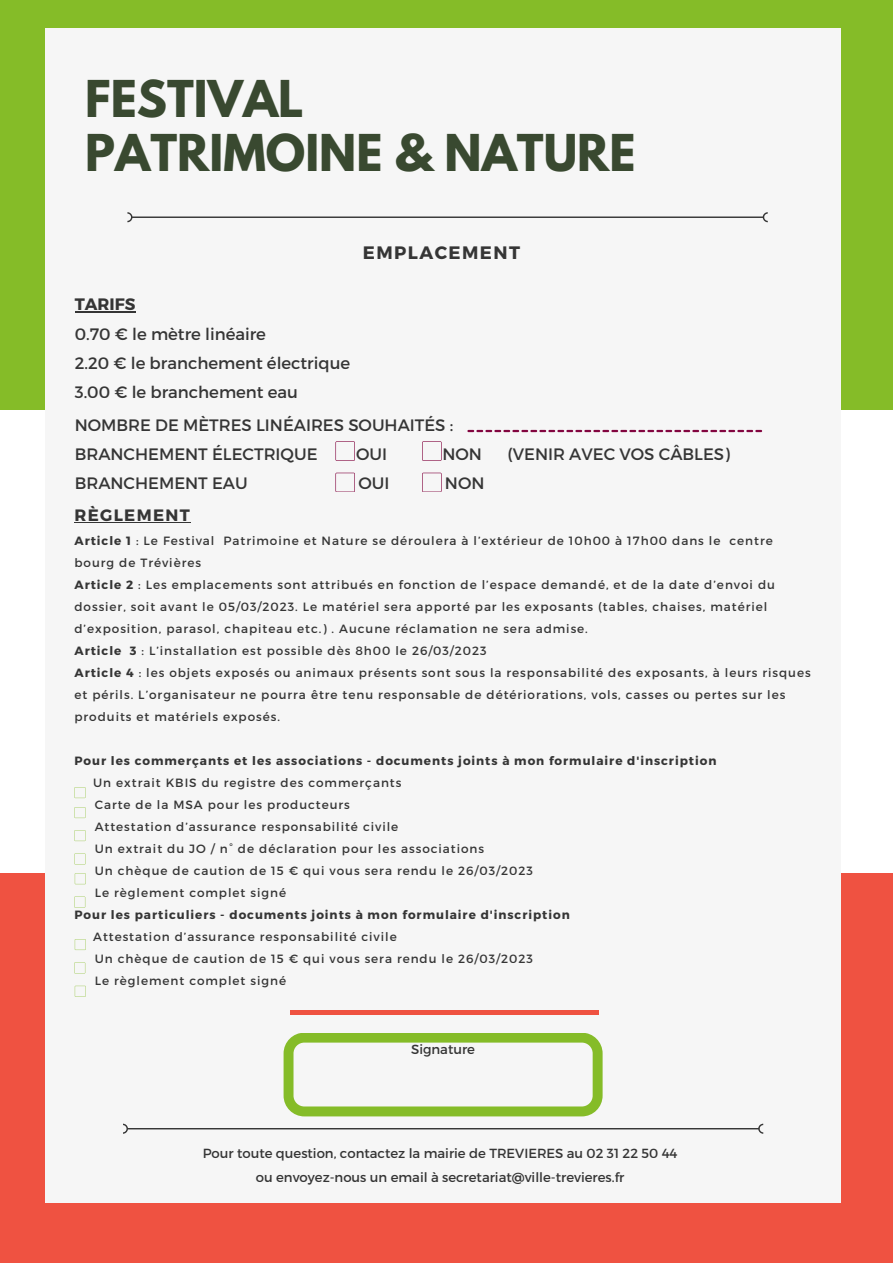
<style>
.page{position:relative;width:893px;height:1264px;background:#fff}
.page>*{position:absolute;margin:0;border:0;box-sizing:border-box;transform-origin:0 0}
.t1{font:700 45px/54px "League Spartan";color:#394930}
.t2{font:700 18px "Montserrat";letter-spacing:.08em;color:#353535}
.t3{font:16.5px/29.2px "Montserrat";color:#353535}
.t4{font:700 16.5px "Montserrat";letter-spacing:.08em;color:#353535}
.t5{font:13.2px/23.5px "Montserrat";color:#353535;text-align:center}
.t6{font:12px/22px "Montserrat";letter-spacing:.08em;color:#353535}
.t7{font:700 12px "Montserrat";letter-spacing:.08em;color:#353535}
.s1{font-weight:700}
</style>
<div class="page">
<div style="left:0;top:0;width:892px;height:1262px;background:#85bc28"></div>
<div style="left:0;top:798px;width:892px;height:464px;background:#ef5241"></div>
<div style="left:0;top:410px;width:892px;height:462px;background:#fff"></div>
<div style="left:46px;top:28px;width:793px;height:1174px;background:#f6f6f6"></div>
<svg style="left:127px;top:212px;width:640px;height:10px"></svg>
<hr style="left:290px;top:1010px;width:308px;height:4px;background:#ef5241">
<svg style="left:123px;top:1123px;width:640px;height:10px"></svg>
<svg style="left:467px;top:430px;width:295px;height:2px"></svg>
<svg style="left:422px;top:441px;width:19px;height:20px"></svg>
<svg style="left:335px;top:441px;width:20px;height:20px"></svg>
<svg style="left:335px;top:472px;width:20px;height:20px"></svg>
<svg style="left:422px;top:472px;width:19px;height:20px"></svg>
<hr style="left:74px;top:522px;width:117px;height:1px;background:#353535">
<svg style="left:74px;top:807px;width:11px;height:11px"></svg>
<svg style="left:74px;top:830px;width:11px;height:11px"></svg>
<svg style="left:74px;top:962px;width:11px;height:11px"></svg>
<svg style="left:74px;top:853px;width:11px;height:11px"></svg>
<svg style="left:74px;top:787px;width:11px;height:11px"></svg>
<svg style="left:75px;top:873px;width:11px;height:11px"></svg>
<svg style="left:75px;top:939px;width:11px;height:11px"></svg>
<svg style="left:283px;top:1033px;width:319px;height:83px"></svg>
<hr style="left:75px;top:311px;width:60px;height:1px;background:#353535">
<svg style="left:74px;top:896px;width:11px;height:11px"></svg>
<svg style="left:75px;top:985px;width:11px;height:11px"></svg>
<h1 class="t1" style="left:85px;top:77px;width:551px">FESTIVAL<br>PATRIMOINE &amp; NATURE</h1>
<h2 class="t2" style="left:363px;top:241px;width:159px">EMPLACEMENT</h2>
<h3 class="t4" style="left:75px;top:294px;width:62px">TARIFS</h3>
<h3 class="t3" style="left:75px;top:318px;width:277px">0.70 € le mètre linéaire<br>2.20 € le branchement électrique<br>3.00 € le branchement eau</h3>
<h3 class="t3" style="left:75px;top:409px;width:380px">NOMBRE DE MÈTRES LINÉAIRES SOUHAITÉS :<br>BRANCHEMENT ÉLECTRIQUE</h3>
<h3 class="t3" style="left:356px;top:438px;width:32px">OUI</h3>
<h3 class="t3" style="left:442px;top:438px;width:41px">NON</h3>
<h3 class="t3" style="left:507px;top:438px;width:224px">(VENIR AVEC VOS CÂBLES)</h3>
<h3 class="t3" style="left:75px;top:468px;width:174px">BRANCHEMENT EAU</h3>
<h3 class="t3" style="left:358px;top:468px;width:32px">OUI</h3>
<h3 class="t3" style="left:445px;top:468px;width:41px">NON</h3>
<h3 class="t4" style="left:74px;top:505px;width:117px">RÈGLEMENT</h3>
<p class="t6" style="left:74px;top:529px;width:737px"><span class="s1">Article 1</span> : Le Festival Patrimoine et Nature se déroulera à l’extérieur de 10h00 à 17h00 dans le centre bourg de Trévières<br><span class="s1">Article 2</span> : Les emplacements sont attribués en fonction de l’espace demandé, et de la date d’envoi du dossier, soit avant le 05/03/2023. Le matériel sera apporté par les exposants (tables, chaises, matériel d’exposition, parasol, chapiteau etc.) . Aucune réclamation ne sera admise.<br><span class="s1">Article 3</span> : L’installation est possible dès 8h00 le 26/03/2023<br><span class="s1">Article 4</span> : les objets exposés ou animaux présents sont sous la responsabilité des exposants, à leurs risques et périls. L’organisateur ne pourra être tenu responsable de détériorations, vols, casses ou pertes sur les produits et matériels exposés.</p>
<p class="t7" style="left:74px;top:753px;width:643px">Pour les commerçants et les associations - documents joints à mon formulaire d'inscription</p>
<p class="t6" style="left:93px;top:771px;width:441px">Un extrait KBIS du registre des commerçants<br>Carte de la MSA pour les producteurs<br>Attestation d’assurance responsabilité civile<br>Un extrait du JO / n° de déclaration pour les associations<br>Un chèque de caution de 15 € qui vous sera rendu le 26/03/2023<br>Le règlement complet signé</p>
<p class="t7" style="left:74px;top:907px;width:497px">Pour les particuliers - documents joints à mon formulaire d'inscription</p>
<p class="t6" style="left:93px;top:925px;width:441px">Attestation d’assurance responsabilité civile<br>Un chèque de caution de 15 € qui vous sera rendu le 26/03/2023<br>Le règlement complet signé</p>
<p class="t5" style="left:411px;top:1037px;width:65px">Signature</p>
<p class="t5" style="left:203px;top:1141px;width:476px">Pour toute question, contactez la mairie de TREVIERES au 02 31 22 50 44 ou envoyez-nous un email à secretariat@ville-trevieres.fr</p>
</div>
